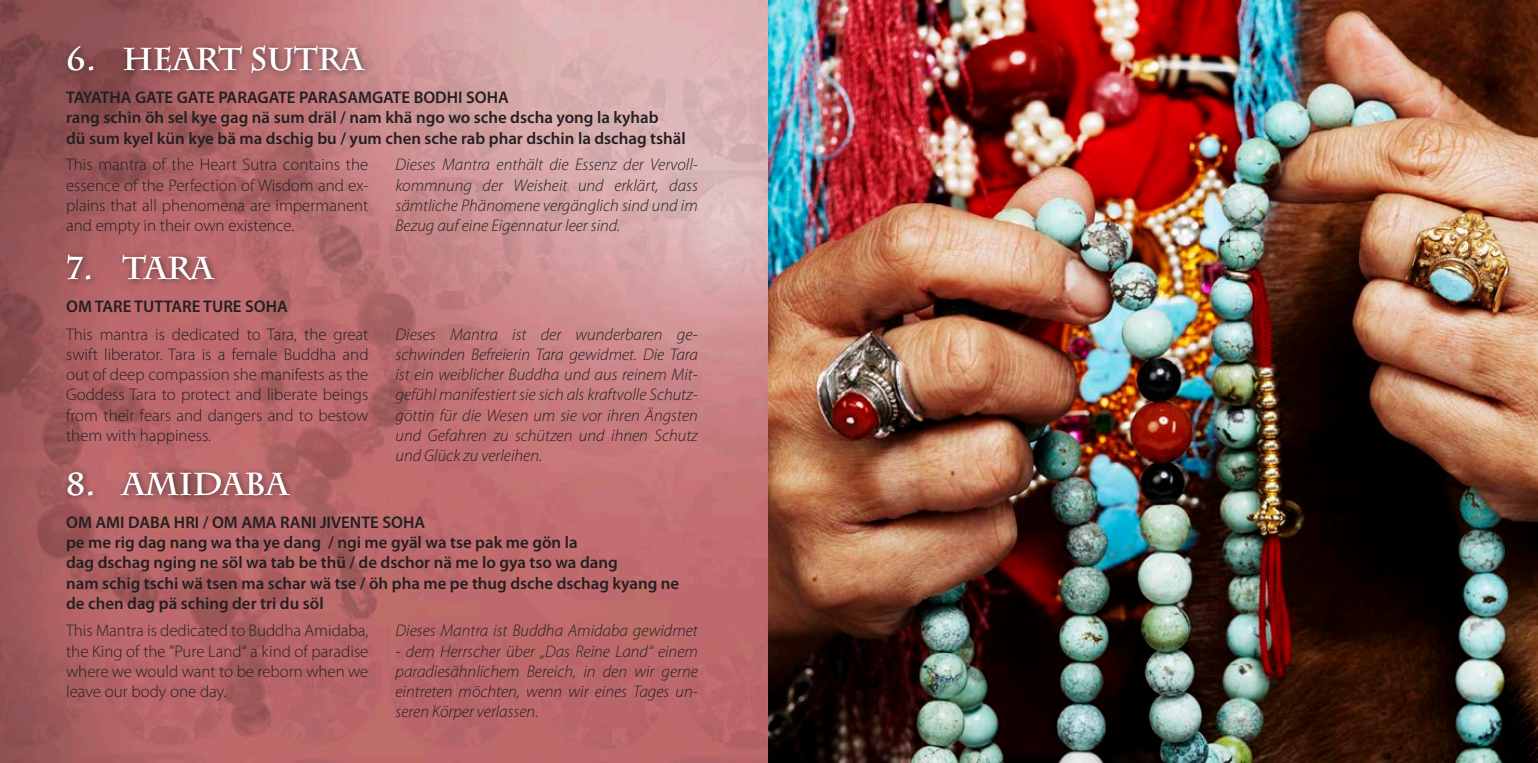
<style>
.page{position:relative;width:1538px;height:763px;background:#fff}
.page>*{position:absolute;margin:0;border:0;box-sizing:border-box;transform-origin:0 0}
.t1{font:700 31.5px "Charlemagne Std";color:#fff}
.t2{font:italic 300 16.88px/20.2px "Myriad Pro";color:#231f20;text-align:justify}
.t3{font:300 16.88px/20.2px "Myriad Pro";color:#231f20;text-align:justify}
.t4{font:600 16.88px/20.2px "Myriad Pro";color:#231f20}
</style>
<div class="page">
<img style="left:0;top:0;width:1537px;height:762px">
<div style="left:63px;top:41px;width:310px;height:40px;background:#231f20;opacity:.75"></div>
<div style="left:63px;top:250px;width:160px;height:38px;background:#231f20;opacity:.75"></div>
<div style="left:63px;top:467px;width:235px;height:37px;background:#231f20;opacity:.75"></div>
<h1 class="t1" style="left:66px;top:41px;width:299px">6. HEART SUTRA</h1>
<p class="t4" style="left:66px;top:87px;width:621px">TAYATHA GATE GATE PARAGATE PARASAMGATE BODHI SOHA<br>rang schin öh sel kye gag nä sum dräl / nam khä ngo wo sche dscha yong la kyhab<br>dü sum kyel kün kye bä ma dschig bu / yum chen sche rab phar dschin la dschag tshäl</p>
<p class="t3" style="left:66px;top:154px;width:304px">This mantra of the Heart Sutra contains the essence of the Perfection of Wisdom and ex&shy;plains that all phenomena are impermanent and empty in their own existence.</p>
<p class="t2" style="left:395px;top:155px;width:304px">Dieses Mantra enthält die Essenz der Vervoll&shy;kommnung der Weisheit und erklärt, dass sämtliche Phänomene vergänglich sind und im Bezug auf eine Eigennatur leer sind.</p>
<h1 class="t1" style="left:66px;top:249px;width:148px">7. TARA</h1>
<p class="t4" style="left:66px;top:295px;width:223px">OM TARE TUTTARE TURE SOHA</p>
<p class="t3" style="left:66px;top:323px;width:304px">This mantra is dedicated to Tara, the great swift liberator. Tara is a female Buddha and out of deep compassion she manifests as the Goddess Tara to protect and liberate beings from their fears and dangers and to bestow them with happiness.</p>
<p class="t2" style="left:395px;top:324px;width:304px">Dieses Mantra ist der wunderbaren ge&shy;schwinden Befreierin Tara gewidmet. Die Tara ist ein weiblicher Buddha und aus reinem Mit&shy;gefühl manifestiert sie sich als kraftvolle Schutz&shy;göttin für die Wesen um sie vor ihren Ängsten und Gefahren zu schützen und ihnen Schutz und Glück zu verleihen.</p>
<h1 class="t1" style="left:66px;top:465px;width:224px">8. AMIDABA</h1>
<p class="t4" style="left:66px;top:511px;width:614px">OM AMI DABA HRI / OM AMA RANI JIVENTE SOHA<br>pe me rig dag nang wa tha ye dang / ngi me gyäl wa tse pak me gön la<br>dag dschag nging ne söl wa tab be thü / de dschor nä me lo gya tso wa dang<br>nam schig tschi wä tsen ma schar wä tse / öh pha me pe thug dsche dschag kyang ne de chen dag pä sching der tri du söl</p>
<p class="t3" style="left:66px;top:620px;width:304px">This Mantra is dedicated to Buddha Amidaba, the King of the ”Pure Land“ a kind of paradise where we would want to be reborn when we leave our body one day.</p>
<p class="t2" style="left:395px;top:620px;width:304px">Dieses Mantra ist Buddha Amidaba gewidmet</p>
<p class="t2" style="left:395px;top:641px;width:304px">- dem Herrscher über „Das Reine Land“ einem paradiesähnlichem Bereich, in den wir gerne eintreten möchten, wenn wir eines Tages un&shy;seren Körper verlassen.</p>
</div>
